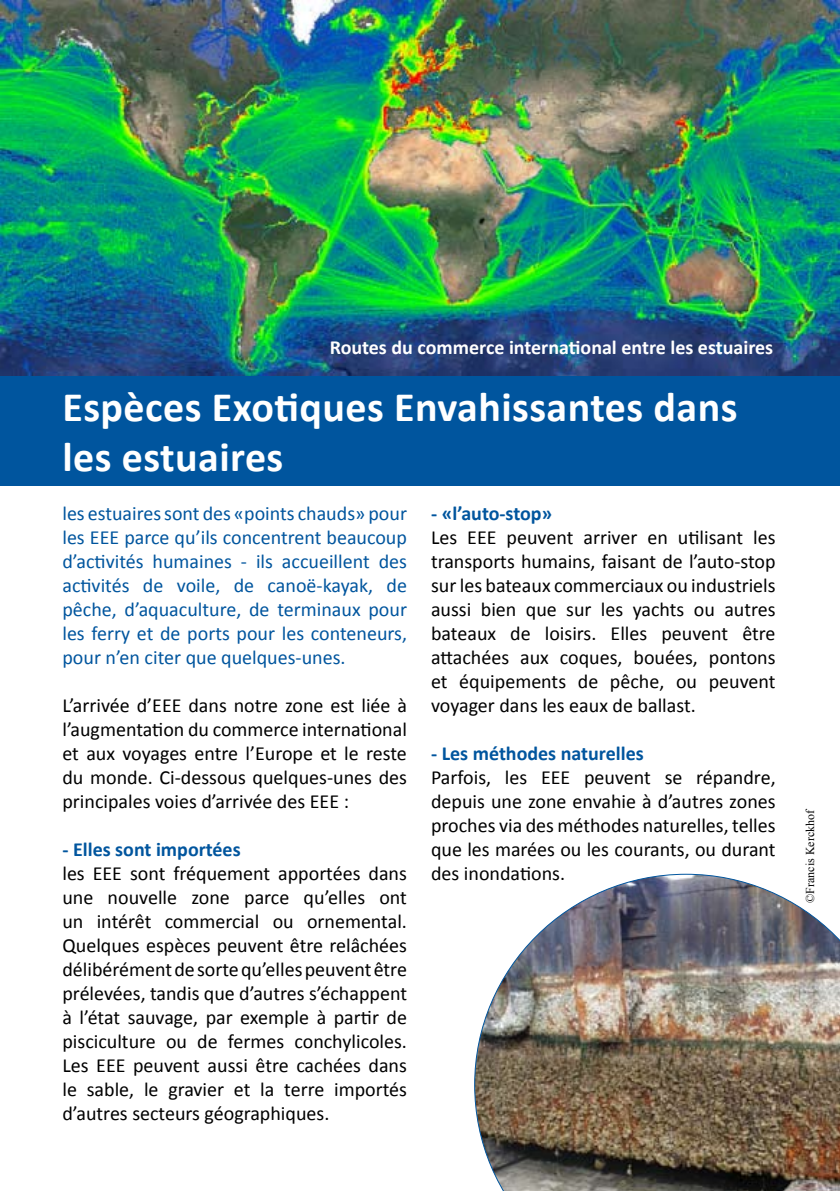
<style>
.page{position:relative;width:840px;height:1191px;background:#fff}
.page>*{position:absolute;margin:0;border:0;box-sizing:border-box;transform-origin:0 0}
.t1{font:700 42px/50.4px "Calibri";letter-spacing:.01em;color:#fff}
.t2{font:20px/24px "Calibri";color:#000;text-align:justify}
.t3{font:20px/24px "Calibri";color:#00559e;text-align:justify}
.t4{font:700 20px "Calibri";color:#00559e}
.t5{font:700 20px "Calibri";color:#fff}
.t6{font:12px "Times New Roman";color:#000}
</style>
<div class="page">
<div style="left:0;top:376px;width:839px;height:109px;background:#00559e"></div>
<img style="left:0;top:0;width:839px;height:375px">
<img style="left:474px;top:874px;width:365px;height:317px">
<p class="t5" style="left:329px;top:334px;width:445px">Routes du commerce international entre les estuaires</p>
<h1 class="t1" style="left:62px;top:382px;width:676px">Espèces Exotiques Envahissantes dans les estuaires</h1>
<p class="t3" style="left:62px;top:501px;width:346px">les estuaires sont des «points chauds» pour les EEE parce qu’ils concentrent beaucoup d’activités humaines - ils accueillent des activités de voile, de canoë-kayak, de pêche, d’aquaculture, de terminaux pour les ferry et de ports pour les conteneurs, pour n’en citer que quelques-unes.</p>
<p class="t2" style="left:62px;top:693px;width:346px">L’arrivée d’EEE dans notre zone est liée à l’augmentation du commerce international et aux voyages entre l’Europe et le reste du monde. Ci-dessous quelques-unes des principales voies d’arrivée des EEE :</p>
<p class="t4" style="left:62px;top:836px;width:180px">- Elles sont importées</p>
<p class="t2" style="left:62px;top:861px;width:346px">les EEE sont fréquement apportées dans une nouvelle zone parce qu’elles ont un intérêt commercial ou ornemental.<br>Quelques espèces peuvent être relâchées délibérément de sorte qu’elles peuvent être prélevées, tandis que d’autres s’échappent à l’état sauvage, par exemple à partir de pisciculture ou de fermes conchylicoles.<br>Les EEE peuvent aussi être cachées dans le sable, le gravier et la terre importés d’autres secteurs géographiques.</p>
<p class="t4" style="left:431px;top:500px;width:123px">- «l’auto-stop»</p>
<p class="t2" style="left:431px;top:525px;width:346px">Les EEE peuvent arriver en utilisant les transports humains, faisant de l’auto-stop sur les bateaux commerciaux ou industriels aussi bien que sur les yachts ou autres bateaux de loisirs. Elles peuvent être attachées aux coques, bouées, pontons et équipements de pêche, ou peuvent voyager dans les eaux de ballast.</p>
<p class="t4" style="left:431px;top:740px;width:214px">- Les méthodes naturelles</p>
<p class="t2" style="left:431px;top:765px;width:346px">Parfois, les EEE peuvent se répandre, depuis une zone envahie à d’autres zones proches via des méthodes naturelles, telles que les marées ou les courants, ou durant des inondations.</p>
<p class="t6" style="left:801px;top:902px;width:95px;rotate:-90deg">©Francis Kerckhof</p>
</div>
